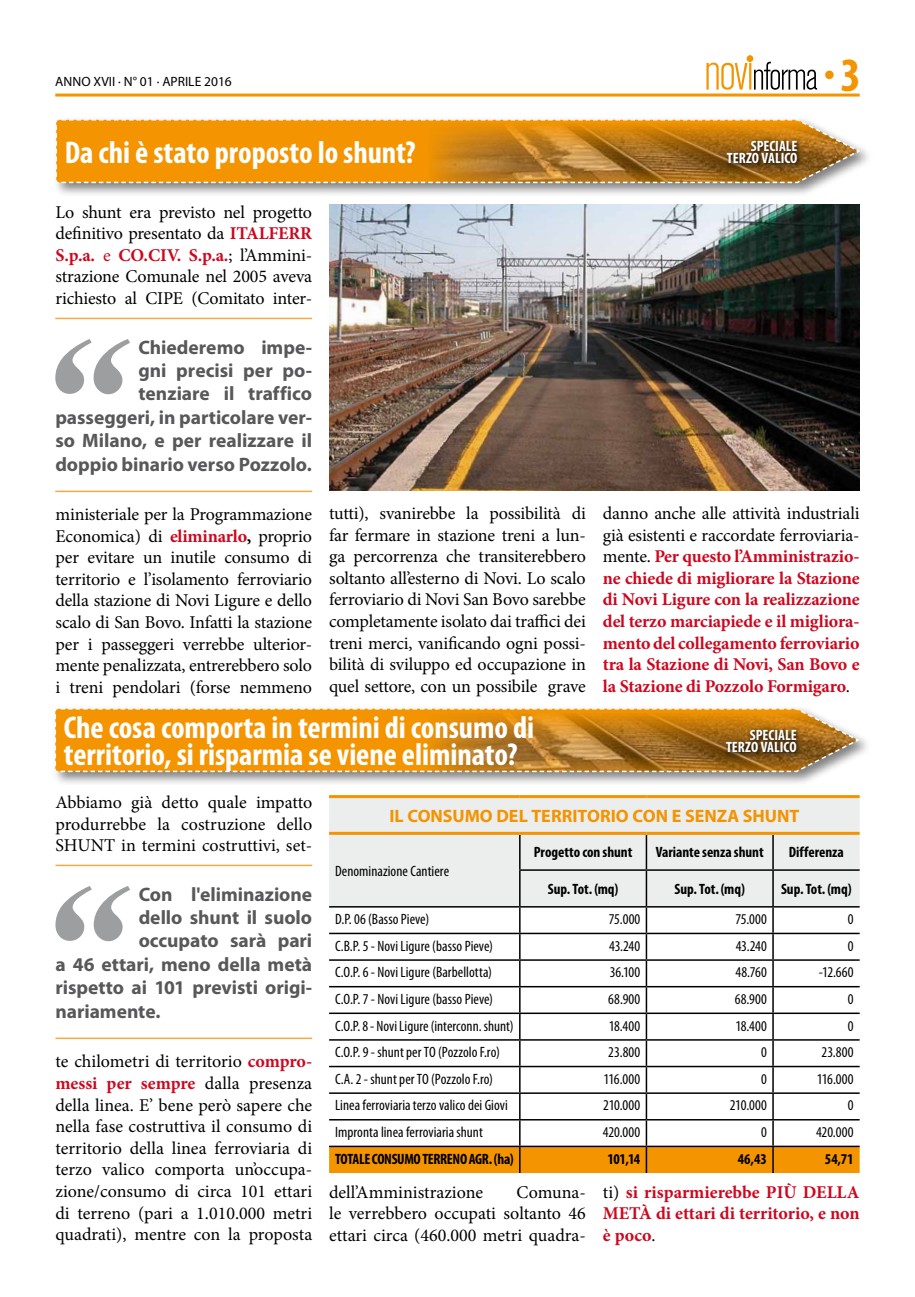
<style>
.page{position:relative;width:915px;height:1297px;background:#fff}
.page>*{position:absolute;margin:0;border:0;box-sizing:border-box;transform-origin:0 0}
.t1{font:700 condensed 48px "Myriad Pro";color:#f39400}
.t2{font:700 condensed 31.5px/27px "Myriad Pro";color:#fff}
.t3{font:700 19.5px/23.4px "Myriad Pro";color:#58585a;text-align:right}
.t4{font:18px/21.6px "Minion Pro";letter-spacing:-.005em;color:#000;text-align:justify}
.t5{font:700 18px/21.6px "Minion Pro";letter-spacing:-.005em;color:#cd071e;text-align:justify}
.t6{font:700 18px "Myriad Pro";color:#f39400}
.t7{font:condensed 15px "Myriad Pro";letter-spacing:.005em;color:#000}
.t8{font:700 condensed 15px "Myriad Pro";letter-spacing:-.005em;color:#000}
.t9{font:700 condensed 15px/11.7px "Myriad Pro";color:#fff;text-align:right}
.t10{font:700 condensed 15px "Myriad Pro";letter-spacing:-.025em;color:#000}
.t11{font:13.5px "Myriad Pro";color:#000}
.s1{font-weight:700;color:#cd071e}
.s2{color:#cd071e}
.s3{font-weight:700}
.s4{font-weight:400;color:#000}
</style>
<div class="page">
<hr style="left:55px;top:94px;width:804px;height:3px;background:#f39400">
<svg style="left:706px;top:56px;width:110px;height:34px"></svg>
<div style="left:746px;top:55px;width:7px;height:7px;background:#f39400;border-radius:50%"></div>
<svg style="left:824px;top:71px;width:9px;height:8px"></svg>
<div style="left:52px;top:116px;width:821px;height:82px;background:#000;opacity:.5"></div>
<svg style="left:55px;top:118px;width:806px;height:66px;background:#d99124"></svg>
<svg style="left:723px;top:137px;width:79px;height:32px;background:#6e4711"></svg>
<div style="left:52px;top:705px;width:820px;height:82px;background:#000;opacity:.5"></div>
<svg style="left:54px;top:707px;width:806px;height:66px;background:#d99124"></svg>
<svg style="left:722px;top:726px;width:79px;height:32px;background:#6e4711"></svg>
<img style="left:329px;top:204px;width:530px;height:286px">
<hr style="left:55px;top:865px;width:257px;height:1px;background:#f6aa42">
<hr style="left:55px;top:1037px;width:257px;height:2px;background:#f6aa42">
<svg style="left:55px;top:886px;width:75px;height:55px"></svg>
<hr style="left:55px;top:318px;width:257px;height:1px;background:#f6aa42">
<hr style="left:55px;top:491px;width:257px;height:1px;background:#f6aa42">
<svg style="left:55px;top:339px;width:75px;height:55px"></svg>
<div style="left:329px;top:798px;width:530px;height:108px;background:#eceded"></div>
<hr style="left:519px;top:869px;width:127px;height:2px;background:#000">
<hr style="left:646px;top:869px;width:126px;height:2px;background:#000">
<hr style="left:772px;top:869px;width:87px;height:2px;background:#000">
<hr style="left:329px;top:906px;width:190px;height:1px;background:#000">
<hr style="left:519px;top:906px;width:127px;height:1px;background:#000">
<hr style="left:646px;top:906px;width:126px;height:1px;background:#000">
<hr style="left:772px;top:906px;width:87px;height:1px;background:#000">
<hr style="left:519px;top:835px;width:1px;height:34px;background:#000">
<hr style="left:645px;top:835px;width:2px;height:34px;background:#000">
<hr style="left:772px;top:835px;width:1px;height:34px;background:#000">
<hr style="left:519px;top:871px;width:1px;height:35px;background:#000">
<hr style="left:645px;top:871px;width:2px;height:35px;background:#000">
<hr style="left:772px;top:871px;width:1px;height:35px;background:#000">
<svg style="left:329px;top:907px;width:530px;height:266px"></svg>
<hr style="left:329px;top:795px;width:190px;height:3px;background:#f39400">
<hr style="left:519px;top:795px;width:127px;height:3px;background:#f39400">
<hr style="left:646px;top:795px;width:126px;height:3px;background:#f39400">
<hr style="left:772px;top:795px;width:87px;height:3px;background:#f39400">
<hr style="left:329px;top:832px;width:190px;height:3px;background:#f39400">
<hr style="left:519px;top:832px;width:127px;height:3px;background:#f39400">
<hr style="left:646px;top:832px;width:126px;height:3px;background:#f39400">
<hr style="left:772px;top:832px;width:87px;height:3px;background:#f39400">
<p class="t11" style="left:55px;top:73px;width:178px">ANNO XVII · N° 01 · APRILE 2016</p>
<h2 class="t2" style="left:65px;top:138px;width:352px">Da chi è stato proposto lo shunt?</h2>
<p class="t4" style="left:55px;top:201px;width:258px">Lo shunt era previsto nel progetto definitivo presentato da <span class="s1">ITALFERR S.p.a.</span> <span class="s2">e</span> <span class="s1">CO.CIV. S.p.a.</span>; l’Ammini&shy;strazione Comunale nel 2005 aveva richiesto al CIPE (Comitato inter-</p>
<p class="t3" style="left:55px;top:335px;width:258px">Chiederemo impe-<br>gni precisi per po-<br>tenziare il traffico passeggeri, in particolare ver&shy;so Milano, e per realizzare il doppio binario verso Pozzolo.</p>
<p class="t9" style="left:726px;top:140px;width:72px">SPECIALE<br>TERZO VALICO</p>
<h1 class="t1" style="left:840px;top:45px;width:22px">3</h1>
<p class="t4" style="left:55px;top:503px;width:258px">ministeriale per la Programmazione Economica) di <span class="s1">eliminarlo</span><span class="s3">,</span> proprio per evitare un inutile consumo di territorio e l’isolamento ferroviario della stazione di Novi Ligure e dello scalo di San Bovo. Infatti la stazione per i passeggeri verrebbe ulterior&shy;mente penalizzata, entrerebbero solo i treni pendolari (forse nemmeno</p>
<p class="t4" style="left:329px;top:502px;width:258px">tutti), svanirebbe la possibilità di far fermare in stazione treni a lun&shy;ga percorrenza che transiterebbero soltanto all’esterno di Novi. Lo scalo ferroviario di Novi San Bovo sarebbe completamente isolato dai traffici dei treni merci, vanificando ogni possi&shy;bilità di sviluppo ed occupazione in quel settore, con un possibile grave</p>
<p class="t5" style="left:602px;top:502px;width:258px"><span class="s4">danno anche alle attività industriali già esistenti e raccordate ferroviaria&shy;mente.</span> Per questo l’Amministrazio&shy;ne chiede di migliorare la Stazione di Novi Ligure con la realizzazione del terzo marciapiede e il migliora&shy;mento del collegamento ferroviario tra la Stazione di Novi, San Bovo e la Stazione di Pozzolo Formigaro<span class="s4">.</span></p>
<h2 class="t2" style="left:64px;top:714px;width:471px">Che cosa comporta in termini di consumo di territorio, si risparmia se viene eliminato?</h2>
<p class="t4" style="left:55px;top:792px;width:258px">Abbiamo già detto quale impatto produrrebbe la costruzione dello SHUNT in termini costruttivi, set-</p>
<p class="t9" style="left:725px;top:729px;width:72px">SPECIALE<br>TERZO VALICO</p>
<p class="t6" style="left:389px;top:804px;width:411px">IL CONSUMO DEL TERRITORIO CON E SENZA SHUNT</p>
<p class="t8" style="left:533px;top:843px;width:100px">Progetto con shunt</p>
<p class="t8" style="left:655px;top:843px;width:109px">Variante senza shunt</p>
<p class="t8" style="left:788px;top:843px;width:56px">Differenza</p>
<p class="t8" style="left:547px;top:880px;width:72px">Sup. Tot. (mq)</p>
<p class="t8" style="left:674px;top:880px;width:72px">Sup. Tot. (mq)</p>
<p class="t8" style="left:780px;top:880px;width:72px">Sup. Tot. (mq)</p>
<p class="t7" style="left:335px;top:862px;width:115px">Denominazione Cantiere</p>
<p class="t3" style="left:139px;top:882px;width:175px">Con l'eliminazione</p>
<p class="t3" style="left:139px;top:905px;width:175px">dello shunt il suolo</p>
<p class="t3" style="left:139px;top:928px;width:175px">occupato sarà pari</p>
<p class="t3" style="left:55px;top:952px;width:258px">a 46 ettari, meno della metà</p>
<p class="t3" style="left:55px;top:975px;width:258px">rispetto ai 101 previsti origi-</p>
<p class="t3" style="left:55px;top:999px;width:107px">nariamente.</p>
<p class="t7" style="left:335px;top:910px;width:95px">D.P. 06 (Basso Pieve)</p>
<p class="t7" style="left:608px;top:910px;width:33px">75.000</p>
<p class="t7" style="left:735px;top:910px;width:33px">75.000</p>
<p class="t7" style="left:847px;top:910px;width:7px">0</p>
<p class="t7" style="left:335px;top:937px;width:159px">C.B.P. 5 - Novi Ligure (basso Pieve)</p>
<p class="t7" style="left:609px;top:937px;width:33px">43.240</p>
<p class="t7" style="left:735px;top:937px;width:33px">43.240</p>
<p class="t7" style="left:847px;top:937px;width:7px">0</p>
<p class="t7" style="left:335px;top:963px;width:158px">C.O.P. 6 - Novi Ligure (Barbellotta)</p>
<p class="t7" style="left:609px;top:963px;width:32px">36.100</p>
<p class="t7" style="left:735px;top:963px;width:33px">48.760</p>
<p class="t7" style="left:818px;top:963px;width:36px">-12.660</p>
<p class="t7" style="left:335px;top:990px;width:159px">C.O.P. 7 - Novi Ligure (basso Pieve)</p>
<p class="t7" style="left:608px;top:990px;width:34px">68.900</p>
<p class="t7" style="left:734px;top:990px;width:34px">68.900</p>
<p class="t7" style="left:847px;top:990px;width:7px">0</p>
<p class="t7" style="left:335px;top:1016px;width:180px">C.O.P. 8 - Novi Ligure (interconn. shunt)</p>
<p class="t7" style="left:608px;top:1016px;width:33px">18.400</p>
<p class="t7" style="left:735px;top:1016px;width:33px">18.400</p>
<p class="t7" style="left:847px;top:1016px;width:7px">0</p>
<p class="t7" style="left:335px;top:1043px;width:166px">C.O.P. 9 - shunt per TO (Pozzolo F.ro)</p>
<p class="t7" style="left:608px;top:1043px;width:34px">23.800</p>
<p class="t7" style="left:761px;top:1043px;width:7px">0</p>
<p class="t7" style="left:821px;top:1043px;width:34px">23.800</p>
<p class="t7" style="left:335px;top:1070px;width:159px">C.A. 2 - shunt per TO (Pozzolo F.ro)</p>
<p class="t7" style="left:603px;top:1070px;width:38px">116.000</p>
<p class="t7" style="left:761px;top:1070px;width:7px">0</p>
<p class="t7" style="left:816px;top:1070px;width:38px">116.000</p>
<p class="t7" style="left:335px;top:1096px;width:174px">Linea ferroviaria terzo valico dei Giovi</p>
<p class="t7" style="left:603px;top:1096px;width:39px">210.000</p>
<p class="t7" style="left:729px;top:1096px;width:39px">210.000</p>
<p class="t7" style="left:847px;top:1096px;width:7px">0</p>
<p class="t7" style="left:335px;top:1123px;width:149px">Impronta linea ferroviaria shunt</p>
<p class="t7" style="left:602px;top:1123px;width:39px">420.000</p>
<p class="t7" style="left:761px;top:1123px;width:7px">0</p>
<p class="t7" style="left:815px;top:1123px;width:39px">420.000</p>
<p class="t10" style="left:335px;top:1149px;width:180px">TOTALE CONSUMO TERRENO AGR. (ha)</p>
<p class="t8" style="left:607px;top:1149px;width:34px">101,14</p>
<p class="t8" style="left:737px;top:1149px;width:31px">46,43</p>
<p class="t8" style="left:824px;top:1149px;width:30px">54,71</p>
<p class="t4" style="left:55px;top:1051px;width:258px">te chilometri di territorio <span class="s1">compro&shy;messi per sempre</span> dalla presenza della linea. E’ bene però sapere che nella fase costruttiva il consumo di territorio della linea ferroviaria di terzo valico comporta un’occupa&shy;zione/consumo di circa 101 ettari di terreno (pari a 1.010.000 metri quadrati), mentre con la proposta</p>
<p class="t4" style="left:329px;top:1181px;width:258px;text-indent:187px">Comuna&shy;le verrebbero occupati soltanto 46 ettari circa (460.000 metri quadra-</p>
<p class="t5" style="left:602px;top:1181px;width:258px"><span class="s4">ti)</span> si risparmierebbe PIÙ DELLA METÀ di ettari di territorio, e non è poco<span class="s4">.</span></p>
<p class="t4" style="left:329px;top:1181px;width:155px">dell’Amministrazione</p>
</div>
